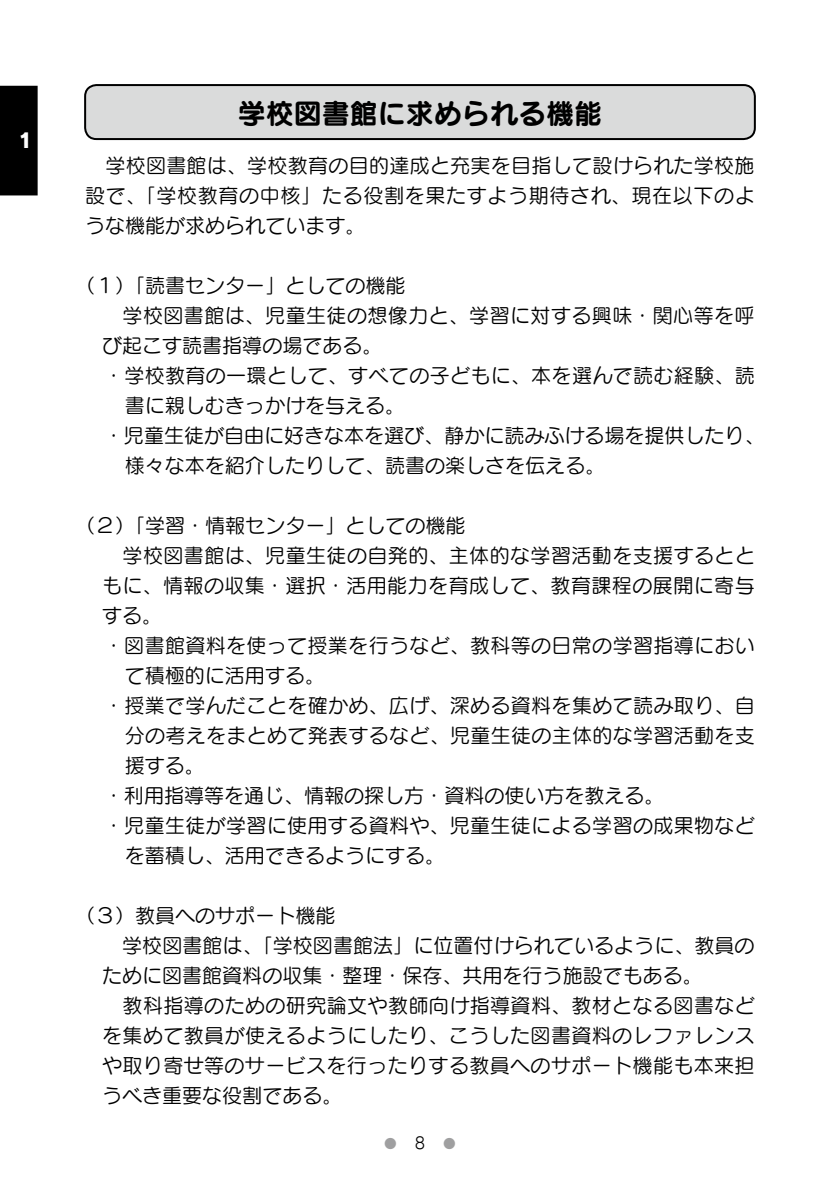
<style>
.page{position:relative;width:840px;height:1191px;background:#fff}
.page>*{position:absolute;margin:0;border:0;box-sizing:border-box;transform-origin:0 0}
.t1{font:28px "Seurat CID B";color:#000}
.t2{font:20px/30px "Seurat CID M";letter-spacing:.015em;color:#000;text-align:justify}
.t3{font:20px "Rodin CID EB";color:#fff}
.t4{font:12px "Seurat CID M";color:#9f9fa0}
.s1{font-size:16px;color:#000}
</style>
<div class="page">
<div style="left:85px;top:85px;width:669px;height:54px;background:#dadbdb;border-radius:11px"></div>
<div style="left:84px;top:84px;width:671px;height:56px;border:2px solid #000;border-radius:11px"></div>
<div style="left:0;top:86px;width:38px;height:109px;background:#000"></div>
<p class="t3" style="left:18px;top:127px;width:15px">1</p>
<h1 class="t1" style="left:238px;top:93px;width:365px">学校図書館に求められる機能</h1>
<p class="t2" style="left:85px;top:149px;width:671px">　学校図書館は、学校教育の目的達成と充実を目指して設けられた学校施設で、「学校教育の中核」たる役割を果たすよう期待され、現在以下のような機能が求められています。</p>
<p class="t2" style="left:75px;top:269px;width:331px">（１）「読書センター」としての機能</p>
<p class="t2" style="left:102px;top:299px;width:653px">　学校図書館は、児童生徒の想像力と、学習に対する興味・関心等を呼</p>
<p class="t2" style="left:102px;top:329px;width:281px">び起こす読書指導の場である。</p>
<p class="t2" style="left:104px;top:359px;width:652px">・学校教育の一環として、すべての子どもに、本を選んで読む経験、読</p>
<p class="t2" style="left:125px;top:389px;width:281px">書に親しむきっかけを与える。</p>
<p class="t2" style="left:104px;top:419px;width:662px">・児童生徒が自由に好きな本を選び、静かに読みふける場を提供したり、</p>
<p class="t2" style="left:125px;top:449px;width:482px">様々な本を紹介したりして、読書の楽しさを伝える。</p>
<p class="t2" style="left:75px;top:509px;width:391px">（２）「学習・情報センター」としての機能</p>
<p class="t2" style="left:102px;top:539px;width:654px">　学校図書館は、児童生徒の自発的、主体的な学習活動を支援するとと</p>
<p class="t2" style="left:102px;top:569px;width:653px">もに、情報の収集・選択・活用能力を育成して、教育課程の展開に寄与</p>
<p class="t2" style="left:102px;top:599px;width:61px">する。</p>
<p class="t2" style="left:104px;top:629px;width:652px">・図書館資料を使って授業を行うなど、教科等の日常の学習指導におい</p>
<p class="t2" style="left:125px;top:659px;width:202px">て積極的に活用する。</p>
<p class="t2" style="left:104px;top:689px;width:652px">・授業で学んだことを確かめ、広げ、深める資料を集めて読み取り、自</p>
<p class="t2" style="left:125px;top:719px;width:631px">分の考えをまとめて発表するなど、児童生徒の主体的な学習活動を支</p>
<p class="t2" style="left:125px;top:749px;width:81px">援する。</p>
<p class="t2" style="left:104px;top:779px;width:562px">・利用指導等を通じ、情報の探し方・資料の使い方を教える。</p>
<p class="t2" style="left:104px;top:809px;width:652px">・児童生徒が学習に使用する資料や、児童生徒による学習の成果物など</p>
<p class="t2" style="left:125px;top:839px;width:322px">を蓄積し、活用できるようにする。</p>
<p class="t2" style="left:102px;top:899px;width:654px;text-align:left;text-indent:-27px">（３）教員へのサポート機能<br>　学校図書館は、「学校図書館法」に位置付けられているように、教員のために図書館資料の収集・整理・保存、共用を行う施設でもある。<br>　教科指導のための研究論文や教師向け指導資料、教材となる図書などを集めて教員が使えるようにしたり、こうした図書資料のレファレンスや取り寄せ等のサービスを行ったりする教員へのサポート機能も本来担うべき重要な役割である。</p>
<p class="t4" style="left:384px;top:1135px;width:73px">●<span class="s1">8</span>●</p>
</div>
